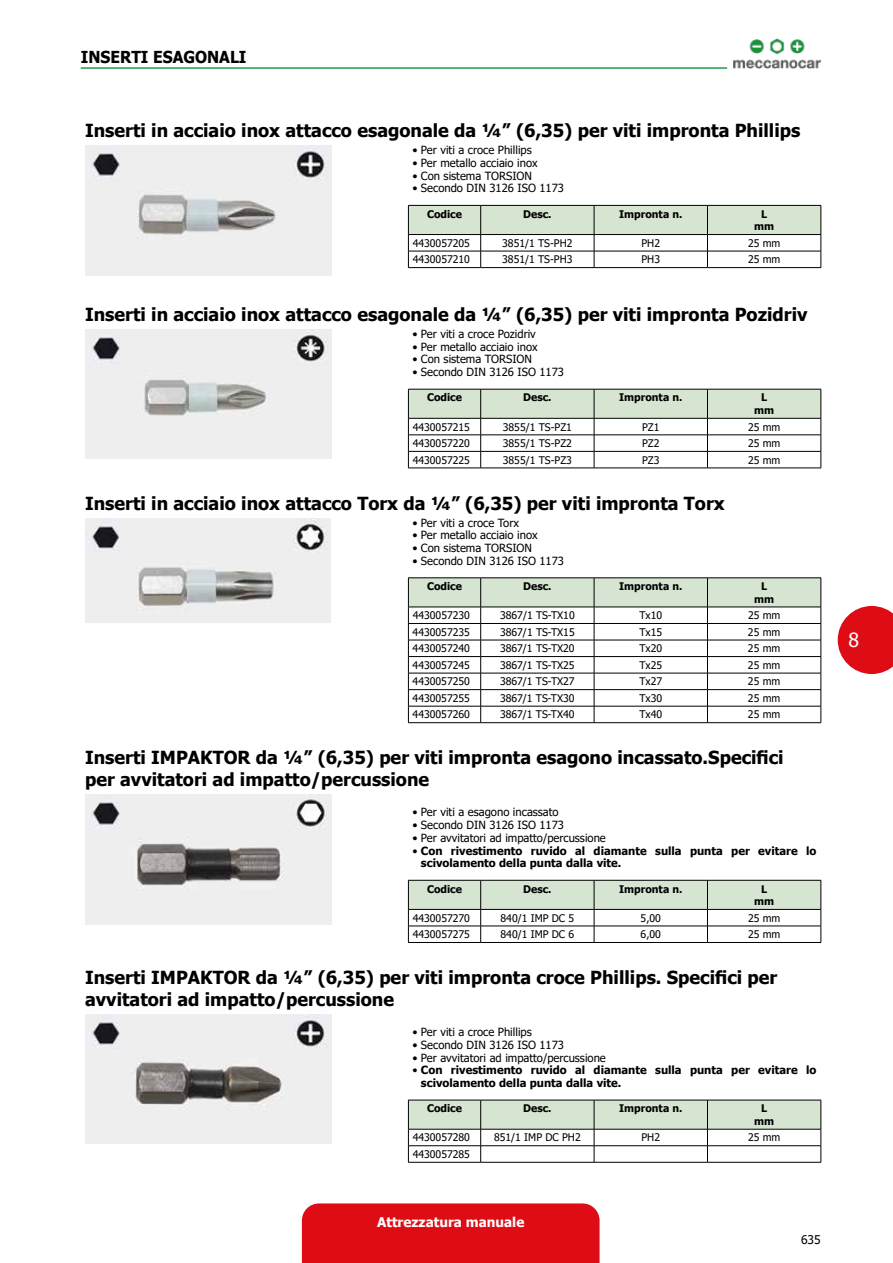
<style>
.page{position:relative;width:893px;height:1263px;background:#fff}
.page>*{position:absolute;margin:0;border:0;box-sizing:border-box;transform-origin:0 0}
.t1{font:19.5px "Tahoma";color:#fff}
.t2{font:700 18px/21.6px "Tahoma";color:#000}
.t3{font:700 16.5px "Tahoma";color:#000;scale:.95 1}
.t4{font:700 13.5px "Tahoma";color:#fff}
.t5{font:12px "Tahoma";color:#000}
.t6{font:11.25px "Tahoma";color:#000}
.t7{font:700 11.25px/12.8px "Tahoma";color:#000}
.t8{font:10.5px "Tahoma";color:#000}
.t9{font:700 10.5px/12.6px "Tahoma";color:#000;text-align:center}
.s1{font-weight:400}
</style>
<div class="page">
<div style="left:302px;top:1203px;width:298px;height:60px;background:#de0c15"></div>
<svg style="left:838px;top:606px;width:55px;height:68px;background:#e33139"></svg>
<img style="left:733px;top:38px;width:88px;height:31px">
<hr style="left:81px;top:67px;width:646px;height:2px;background:#28974e">
<img style="left:85px;top:146px;width:246px;height:129px">
<svg style="left:408px;top:205px;width:414px;height:62px"></svg>
<hr style="left:408px;top:267px;width:73px;height:1px;background:#000">
<hr style="left:481px;top:267px;width:113px;height:1px;background:#000">
<hr style="left:594px;top:267px;width:113px;height:1px;background:#000">
<hr style="left:707px;top:267px;width:114px;height:1px;background:#000">
<img style="left:85px;top:329px;width:246px;height:130px">
<svg style="left:408px;top:389px;width:414px;height:79px"></svg>
<hr style="left:408px;top:468px;width:73px;height:1px;background:#000">
<hr style="left:481px;top:468px;width:113px;height:1px;background:#000">
<hr style="left:594px;top:468px;width:113px;height:1px;background:#000">
<hr style="left:707px;top:468px;width:114px;height:1px;background:#000">
<img style="left:85px;top:518px;width:245px;height:105px">
<hr style="left:408px;top:577px;width:73px;height:1px;background:#000">
<hr style="left:481px;top:577px;width:113px;height:1px;background:#000">
<hr style="left:594px;top:577px;width:113px;height:1px;background:#000">
<hr style="left:707px;top:577px;width:114px;height:1px;background:#000">
<svg style="left:408px;top:578px;width:414px;height:144px"></svg>
<hr style="left:408px;top:722px;width:73px;height:1px;background:#000">
<hr style="left:481px;top:722px;width:113px;height:1px;background:#000">
<hr style="left:594px;top:722px;width:113px;height:1px;background:#000">
<hr style="left:707px;top:722px;width:114px;height:1px;background:#000">
<img style="left:85px;top:794px;width:246px;height:130px">
<svg style="left:408px;top:880px;width:414px;height:62px"></svg>
<hr style="left:408px;top:942px;width:73px;height:1px;background:#000">
<hr style="left:481px;top:942px;width:113px;height:1px;background:#000">
<hr style="left:594px;top:942px;width:113px;height:1px;background:#000">
<hr style="left:707px;top:942px;width:114px;height:1px;background:#000">
<img style="left:85px;top:1014px;width:246px;height:130px">
<svg style="left:408px;top:1100px;width:414px;height:62px"></svg>
<hr style="left:408px;top:1162px;width:73px;height:1px;background:#000">
<hr style="left:481px;top:1162px;width:113px;height:1px;background:#000">
<hr style="left:594px;top:1162px;width:113px;height:1px;background:#000">
<hr style="left:707px;top:1162px;width:114px;height:1px;background:#000">
<h3 class="t3" style="left:81px;top:45px;width:99px">Inserti esag</h3>
<h3 class="t3" style="left:195px;top:45px;width:25px">onal</h3>
<h3 class="t3" style="left:239px;top:45px;width:9px">i</h3>
<h2 class="t2" style="left:85px;top:120px;width:717px">Inserti in acciaio inox attacco esagonale da ¼” (6,35) per viti impronta Phillips</h2>
<p class="t6" style="left:412px;top:143px;width:121px">• Per viti a croce Phillips</p>
<p class="t6" style="left:412px;top:155px;width:127px">• Per metallo acciaio inox</p>
<p class="t6" style="left:412px;top:168px;width:121px">• Con sistema TORSION</p>
<p class="t6" style="left:412px;top:181px;width:153px">• Secondo DIN 3126 ISO 1173</p>
<p class="t9" style="left:427px;top:208px;width:37px">Codice</p>
<p class="t9" style="left:523px;top:208px;width:30px">Desc.</p>
<p class="t9" style="left:619px;top:208px;width:65px">Impronta n.</p>
<p class="t9" style="left:754px;top:208px;width:22px">L mm</p>
<p class="t8" style="left:413px;top:236px;width:59px">4430057205</p>
<p class="t8" style="left:502px;top:236px;width:72px">3851/1 TS-PH2</p>
<p class="t8" style="left:641px;top:236px;width:20px">PH2</p>
<p class="t8" style="left:748px;top:236px;width:34px">25 mm</p>
<p class="t8" style="left:413px;top:252px;width:59px">4430057210</p>
<p class="t8" style="left:502px;top:252px;width:72px">3851/1 TS-PH3</p>
<p class="t8" style="left:641px;top:252px;width:20px">PH3</p>
<p class="t8" style="left:748px;top:252px;width:34px">25 mm</p>
<h2 class="t2" style="left:85px;top:304px;width:724px">Inserti in acciaio inox attacco esagonale da ¼” (6,35) per viti impronta Pozidriv</h2>
<p class="t6" style="left:412px;top:326px;width:125px">• Per viti a croce Pozidriv</p>
<p class="t6" style="left:412px;top:339px;width:127px">• Per metallo acciaio inox</p>
<p class="t6" style="left:412px;top:352px;width:121px">• Con sistema TORSION</p>
<p class="t6" style="left:412px;top:365px;width:153px">• Secondo DIN 3126 ISO 1173</p>
<p class="t9" style="left:427px;top:392px;width:37px">Codice</p>
<p class="t9" style="left:523px;top:392px;width:30px">Desc.</p>
<p class="t9" style="left:619px;top:392px;width:65px">Impronta n.</p>
<p class="t9" style="left:754px;top:392px;width:22px">L mm</p>
<p class="t8" style="left:413px;top:420px;width:59px">4430057215</p>
<p class="t8" style="left:503px;top:420px;width:71px">3855/1 TS-PZ1</p>
<p class="t8" style="left:642px;top:420px;width:19px">PZ1</p>
<p class="t8" style="left:748px;top:420px;width:34px">25 mm</p>
<p class="t8" style="left:413px;top:436px;width:59px">4430057220</p>
<p class="t8" style="left:503px;top:436px;width:71px">3855/1 TS-PZ2</p>
<p class="t8" style="left:642px;top:436px;width:19px">PZ2</p>
<p class="t8" style="left:748px;top:436px;width:34px">25 mm</p>
<p class="t8" style="left:413px;top:453px;width:59px">4430057225</p>
<p class="t8" style="left:503px;top:453px;width:71px">3855/1 TS-PZ3</p>
<p class="t8" style="left:642px;top:453px;width:19px">PZ3</p>
<p class="t8" style="left:748px;top:453px;width:34px">25 mm</p>
<h2 class="t2" style="left:85px;top:493px;width:641px">Inserti in acciaio inox attacco Torx da ¼” (6,35) per viti impronta Torx</h2>
<p class="t6" style="left:412px;top:515px;width:108px">• Per viti a croce Torx</p>
<p class="t6" style="left:412px;top:528px;width:127px">• Per metallo acciaio inox</p>
<p class="t6" style="left:412px;top:540px;width:121px">• Con sistema TORSION</p>
<p class="t6" style="left:412px;top:553px;width:153px">• Secondo DIN 3126 ISO 1173</p>
<p class="t9" style="left:427px;top:580px;width:37px">Codice</p>
<p class="t9" style="left:523px;top:580px;width:30px">Desc.</p>
<p class="t9" style="left:619px;top:580px;width:65px">Impronta n.</p>
<p class="t9" style="left:754px;top:580px;width:22px">L mm</p>
<p class="t8" style="left:413px;top:608px;width:59px">4430057230</p>
<p class="t8" style="left:500px;top:608px;width:76px">3867/1 TS-TX10</p>
<p class="t8" style="left:639px;top:608px;width:24px">Tx10</p>
<p class="t8" style="left:748px;top:608px;width:34px">25 mm</p>
<p class="t8" style="left:413px;top:625px;width:59px">4430057235</p>
<p class="t8" style="left:500px;top:625px;width:76px">3867/1 TS-TX15</p>
<p class="t8" style="left:639px;top:625px;width:24px">Tx15</p>
<p class="t8" style="left:748px;top:625px;width:34px">25 mm</p>
<p class="t8" style="left:413px;top:641px;width:59px">4430057240</p>
<p class="t8" style="left:500px;top:641px;width:76px">3867/1 TS-TX20</p>
<p class="t8" style="left:639px;top:641px;width:24px">Tx20</p>
<p class="t8" style="left:748px;top:641px;width:34px">25 mm</p>
<p class="t8" style="left:413px;top:658px;width:59px">4430057245</p>
<p class="t8" style="left:500px;top:658px;width:76px">3867/1 TS-TX25</p>
<p class="t8" style="left:639px;top:658px;width:24px">Tx25</p>
<p class="t8" style="left:748px;top:658px;width:34px">25 mm</p>
<p class="t8" style="left:413px;top:674px;width:59px">4430057250</p>
<p class="t8" style="left:500px;top:674px;width:76px">3867/1 TS-TX27</p>
<p class="t8" style="left:639px;top:674px;width:24px">Tx27</p>
<p class="t8" style="left:748px;top:674px;width:34px">25 mm</p>
<p class="t8" style="left:413px;top:691px;width:59px">4430057255</p>
<p class="t8" style="left:500px;top:691px;width:76px">3867/1 TS-TX30</p>
<p class="t8" style="left:639px;top:691px;width:24px">Tx30</p>
<p class="t8" style="left:748px;top:691px;width:34px">25 mm</p>
<p class="t8" style="left:413px;top:708px;width:59px">4430057260</p>
<p class="t8" style="left:500px;top:708px;width:76px">3867/1 TS-TX40</p>
<p class="t8" style="left:639px;top:708px;width:24px">Tx40</p>
<p class="t8" style="left:748px;top:708px;width:34px">25 mm</p>
<h2 class="t2" style="left:85px;top:748px;width:700px">Inserti IMPAKTOR da ¼” (6,35) per viti impronta esagono incassato.Specifici per avvitatori ad impatto/percussione</h2>
<p class="t6" style="left:412px;top:805px;width:148px">• Per viti a esagono incassato</p>
<p class="t6" style="left:412px;top:817px;width:153px">• Secondo DIN 3126 ISO 1173</p>
<p class="t6" style="left:412px;top:830px;width:195px">• Per avvitatori ad impatto/percussione</p>
<p class="t7" style="left:421px;top:844px;width:397px;text-indent:-9px"><span class="s1">•</span> Con rivestimento ruvido al diamante sulla punta per evitare lo scivolamento della punta dalla vite.</p>
<p class="t9" style="left:427px;top:883px;width:37px">Codice</p>
<p class="t9" style="left:523px;top:883px;width:30px">Desc.</p>
<p class="t9" style="left:619px;top:883px;width:65px">Impronta n.</p>
<p class="t9" style="left:754px;top:883px;width:22px">L mm</p>
<p class="t8" style="left:413px;top:911px;width:59px">4430057270</p>
<p class="t8" style="left:500px;top:911px;width:75px">840/1 IMP DC 5</p>
<p class="t8" style="left:641px;top:911px;width:22px">5,00</p>
<p class="t8" style="left:748px;top:911px;width:34px">25 mm</p>
<p class="t8" style="left:413px;top:927px;width:59px">4430057275</p>
<p class="t8" style="left:500px;top:927px;width:75px">840/1 IMP DC 6</p>
<p class="t8" style="left:641px;top:927px;width:22px">6,00</p>
<p class="t8" style="left:748px;top:927px;width:34px">25 mm</p>
<h2 class="t2" style="left:85px;top:967px;width:694px">Inserti IMPAKTOR da ¼” (6,35) per viti impronta croce Phillips. Specifici per avvitatori ad impatto/percussione</h2>
<p class="t6" style="left:412px;top:1024px;width:121px">• Per viti a croce Phillips</p>
<p class="t6" style="left:412px;top:1037px;width:153px">• Secondo DIN 3126 ISO 1173</p>
<p class="t6" style="left:412px;top:1050px;width:195px">• Per avvitatori ad impatto/percussione</p>
<p class="t7" style="left:421px;top:1064px;width:397px;text-indent:-9px"><span class="s1">•</span> Con rivestimento ruvido al diamante sulla punta per evitare lo scivolamento della punta dalla vite.</p>
<p class="t9" style="left:427px;top:1103px;width:37px">Codice</p>
<p class="t9" style="left:523px;top:1103px;width:30px">Desc.</p>
<p class="t9" style="left:619px;top:1103px;width:65px">Impronta n.</p>
<p class="t9" style="left:754px;top:1103px;width:22px">L mm</p>
<p class="t8" style="left:413px;top:1130px;width:59px">4430057280</p>
<p class="t8" style="left:494px;top:1130px;width:88px">851/1 IMP DC PH2</p>
<p class="t8" style="left:641px;top:1130px;width:20px">PH2</p>
<p class="t8" style="left:748px;top:1130px;width:34px">25 mm</p>
<p class="t8" style="left:413px;top:1147px;width:59px">4430057285</p>
<p class="t4" style="left:377px;top:1212px;width:149px">Attrezzatura manuale</p>
<p class="t5" style="left:801px;top:1231px;width:21px">635</p>
<h1 class="t1" style="left:848px;top:627px;width:12px">8</h1>
</div>
